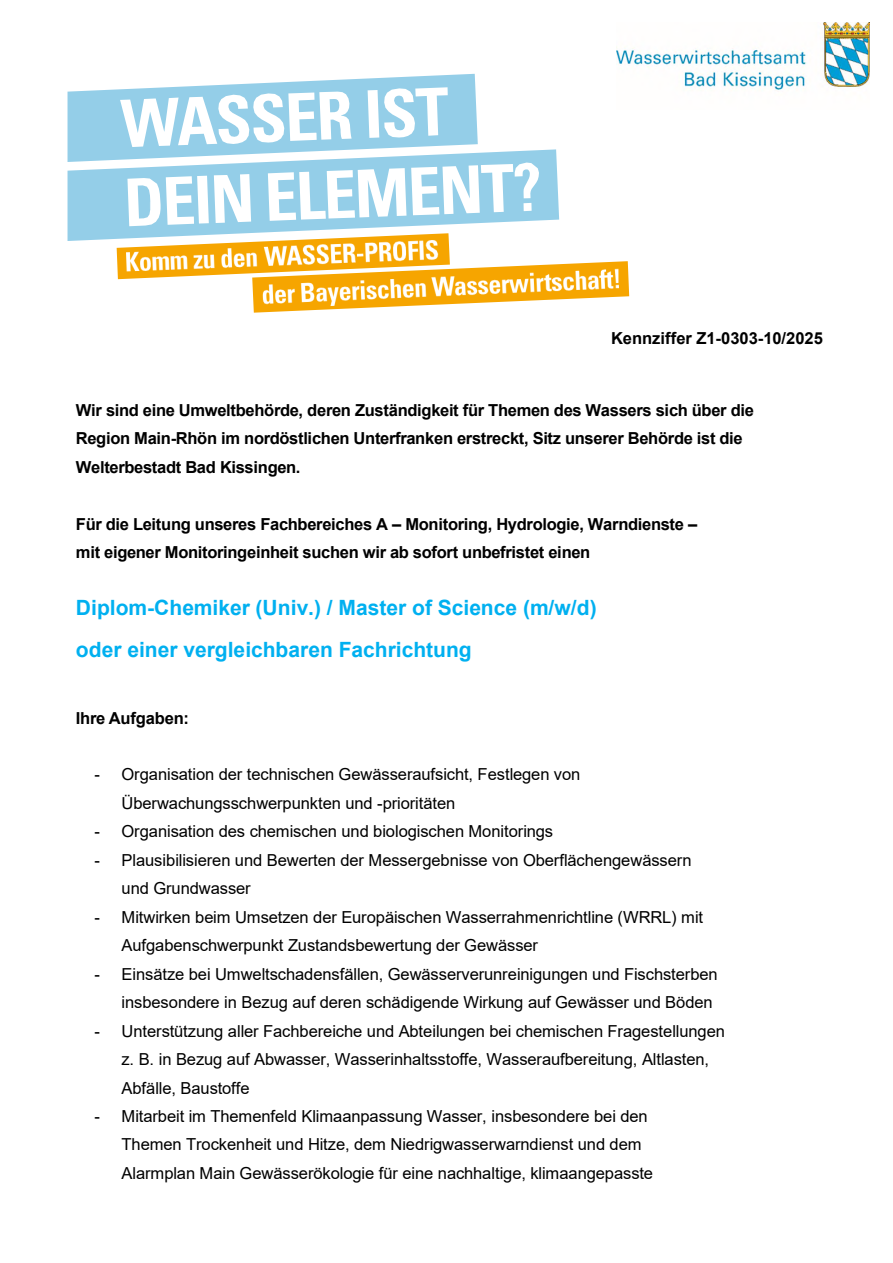
<style>
.page{position:relative;width:893px;height:1263px;background:#fff}
.page>*{position:absolute;margin:0;border:0;box-sizing:border-box;transform-origin:0 0}
.t1{font:700 21px "Arial";color:#00b0f0}
.t2{font:16.5px/28.5px "Arial";letter-spacing:-.005em;color:#000}
.t3{font:700 16.5px/28.5px "Arial";letter-spacing:-.02em;color:#000}
.t4{font:700 16.5px "Arial";color:#000}
</style>
<div class="page">
<svg style="left:68px;top:149px;width:491px;height:92px;fill:#94cee8"></svg>
<svg style="left:117px;top:233px;width:512px;height:80px"></svg>
<svg style="left:68px;top:74px;width:471px;height:152px"></svg>
<img style="left:127px;top:241px;width:491px;height:64px">
<img style="left:617px;top:23px;width:253px;height:67px">
<p class="t4" style="left:611px;top:329px;width:213px">Kennziffer Z1-0303-10/2025</p>
<p class="t3" style="left:76px;top:396px;width:679px">Wir sind eine Umweltbehörde, deren Zuständigkeit für Themen des Wassers sich über die<br>Region Main-Rhön im nordöstlichen Unterfranken erstreckt, Sitz unserer Behörde ist die<br>Welterbestadt Bad Kissingen.</p>
<p class="t3" style="left:76px;top:510px;width:623px">Für die Leitung unseres Fachbereiches A – Monitoring, Hydrologie, Warndienste –</p>
<p class="t3" style="left:76px;top:538px;width:516px">mit eigener Monitoringeinheit suchen wir ab sofort unbefristet einen</p>
<p class="t1" style="left:76px;top:596px;width:522px">Diplom-Chemiker (Univ.) / Master of Science (m/w/d)</p>
<p class="t1" style="left:76px;top:638px;width:397px">oder einer vergleichbaren Fachrichtung</p>
<p class="t3" style="left:76px;top:704px;width:115px">Ihre Aufgaben:</p>
<p class="t2" style="left:122px;top:761px;width:460px;text-indent:-27px">- Organisation der technischen Gewässeraufsicht, Festlegen von<br>Überwachungsschwerpunkten und -prioritäten</p>
<p class="t2" style="left:94px;top:817px;width:460px">- Organisation des chemischen und biologischen Monitorings</p>
<p class="t2" style="left:122px;top:846px;width:571px;text-indent:-27px">- Plausibilisieren und Bewerten der Messergebnisse von Oberflächengewässern und Grundwasser</p>
<p class="t2" style="left:122px;top:903px;width:583px;text-indent:-27px">- Mitwirken beim Umsetzen der Europäischen Wasserrahmenrichtline (WRRL) mit<br>Aufgabenschwerpunkt Zustandsbewertung der Gewässer</p>
<p class="t2" style="left:122px;top:960px;width:598px;text-indent:-27px">- Einsätze bei Umweltschadensfällen, Gewässerverunreinigungen und Fischsterben insbesondere in Bezug auf deren schädigende Wirkung auf Gewässer und Böden</p>
<p class="t2" style="left:122px;top:1017px;width:605px;text-indent:-27px">- Unterstützung aller Fachbereiche und Abteilungen bei chemischen Fragestellungen z. B. in Bezug auf Abwasser, Wasserinhaltsstoffe, Wasseraufbereitung, Altlasten,<br>Abfälle, Baustoffe</p>
<p class="t2" style="left:122px;top:1102px;width:533px;text-indent:-27px">- Mitarbeit im Themenfeld Klimaanpassung Wasser, insbesondere bei den<br>Themen Trockenheit und Hitze, dem Niedrigwasserwarndienst und dem<br>Alarmplan Main Gewässerökologie für eine nachhaltige, klimaangepasste</p>
</div>
